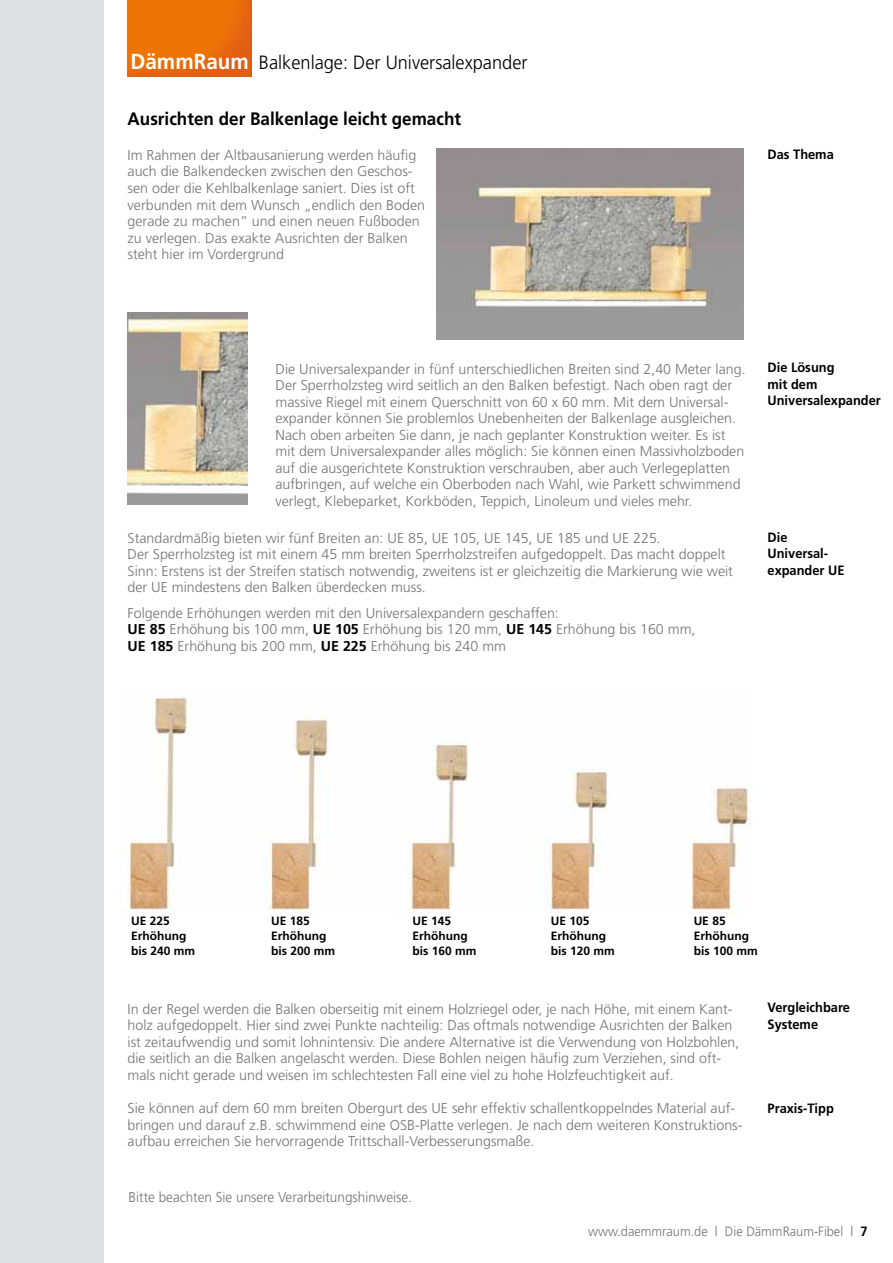
<style>
.page{position:relative;width:893px;height:1263px;background:#fff}
.page>*{position:absolute;margin:0;border:0;box-sizing:border-box;transform-origin:0 0}
.t1{font:300 19.2px "Frutiger";color:#000;scale:.95 1}
.t2{font:700 18px "Frutiger";color:#000;scale:.95 1}
.t3{font:300 14.25px/16.5px "Frutiger";color:#747476}
.t4{font:300 14.25px "Frutiger";color:#747476;scale:.95 1}
.t5{font:700 13.5px/16.5px "Frutiger";color:#000;scale:.95 1}
.t6{font:300 13.5px "Frutiger";color:#747476;scale:.95 1}
.t7{font:700 12px/15px "Frutiger";color:#000}
.s1{font-weight:700;font-size:21.75px;color:#fff}
.s2{font-weight:700;color:#000}
</style>
<div class="page">
<div style="left:0;top:0;width:104px;height:1263px;background:#dfe0e1"></div>
<img style="left:128px;top:0;width:123px;height:77px">
<img style="left:437px;top:149px;width:306px;height:191px">
<img style="left:126px;top:697px;width:627px;height:217px">
<img style="left:128px;top:313px;width:120px;height:192px">
<h1 class="t1" style="left:131px;top:51px;width:419px"><span class="s1">DämmRaum</span> Balkenlage: Der Universalexpander</h1>
<p class="t2" style="left:128px;top:108px;width:353px">Ausrichten der Balkenlage leicht gemacht</p>
<p class="t3" style="left:128px;top:147px;width:299px">Im Rahmen der Altbausanierung werden häufig auch die Balkendecken zwischen den Geschos&shy;sen oder die Kehlbalkenlage saniert. Dies ist oft verbunden mit dem Wunsch „endlich den Boden gerade zu machen” und einen neuen Fußboden zu verlegen. Das exakte Ausrichten der Balken steht hier im Vordergrund</p>
<p class="t5" style="left:767px;top:146px;width:71px">Das Thema</p>
<p class="t3" style="left:276px;top:360px;width:472px">Die Universalexpander in fünf unterschiedlichen Breiten sind 2,40 Meter lang.<br>Der Sperrholzsteg wird seitlich an den Balken befestigt. Nach oben ragt der massive Riegel mit einem Querschnitt von 60 x 60 mm. Mit dem Universal&shy;expander können Sie problemlos Unebenheiten der Balkenlage ausgleichen.<br>Nach oben arbeiten Sie dann, je nach geplanter Konstruktion weiter. Es ist mit dem Universalexpander alles möglich: Sie können einen Massivholzboden auf die ausgerichtete Konstruktion verschrauben, aber auch Verlegeplatten aufbringen, auf welche ein Oberboden nach Wahl, wie Parkett schwimmend verlegt, Klebeparket, Korkböden, Teppich, Linoleum und vieles mehr.</p>
<p class="t3" style="left:128px;top:529px;width:607px">Standardmäßig bieten wir fünf Breiten an: UE 85, UE 105, UE 145, UE 185 und UE 225.<br>Der Sperrholzsteg ist mit einem 45 mm breiten Sperrholzstreifen aufgedoppelt. Das macht doppelt Sinn: Erstens ist der Streifen statisch notwendig, zweitens ist er gleichzeitig die Markierung wie weit der UE mindestens den Balken überdecken muss.</p>
<p class="t3" style="left:128px;top:604px;width:569px">Folgende Erhöhungen werden mit den Universalexpandern geschaffen:<br><span class="s2">UE 85</span> Erhöhung bis 100 mm, <span class="s2">UE 105</span> Erhöhung bis 120 mm, <span class="s2">UE 145</span> Erhöhung bis 160 mm,<br><span class="s2">UE 185</span> Erhöhung bis 200 mm, <span class="s2">UE 225</span> Erhöhung bis 240 mm</p>
<p class="t5" style="left:767px;top:359px;width:121px">Die Lösung<br>mit dem<br>Universalexpander</p>
<p class="t5" style="left:767px;top:529px;width:83px">Die<br>Universal&shy;expander UE</p>
<p class="t7" style="left:131px;top:913px;width:66px">UE 225<br>Erhöhung bis 240 mm</p>
<p class="t7" style="left:271px;top:913px;width:66px">UE 185<br>Erhöhung bis 200 mm</p>
<p class="t7" style="left:412px;top:913px;width:66px">UE 145<br>Erhöhung bis 160 mm</p>
<p class="t7" style="left:551px;top:913px;width:66px">UE 105<br>Erhöhung bis 120 mm</p>
<p class="t7" style="left:694px;top:913px;width:66px">UE 85<br>Erhöhung bis 100 mm</p>
<p class="t3" style="left:128px;top:1000px;width:613px">In der Regel werden die Balken oberseitig mit einem Holzriegel oder, je nach Höhe, mit einem Kant&shy;holz aufgedoppelt. Hier sind zwei Punkte nachteilig: Das oftmals notwendige Ausrichten der Balken ist zeitaufwendig und somit lohnintensiv. Die andere Alternative ist die Verwendung von Holzbohlen, die seitlich an die Balken angelascht werden. Diese Bohlen neigen häufig zum Verziehen, sind oft&shy;mals nicht gerade und weisen im schlechtesten Fall eine viel zu hohe Holzfeuchtigkeit auf.</p>
<p class="t3" style="left:128px;top:1100px;width:616px">Sie können auf dem 60 mm breiten Obergurt des UE sehr effektiv schallentkoppelndes Material auf&shy;bringen und darauf z.B. schwimmend eine OSB-Platte verlegen. Je nach dem weiteren Konstruktions&shy;aufbau erreichen Sie hervorragende Trittschall-Verbesserungsmaße.</p>
<p class="t4" style="left:129px;top:1188px;width:300px">Bitte beachten Sie unsere Verarbeitungshinweise.</p>
<p class="t5" style="left:767px;top:999px;width:88px">Vergleichbare<br>Systeme</p>
<p class="t5" style="left:767px;top:1099px;width:71px">Praxis-Tipp</p>
<p class="t6" style="left:588px;top:1224px;width:296px">www.daemmraum.de | Die DämmRaum-Fibel | <span class="s2">7</span></p>
</div>
